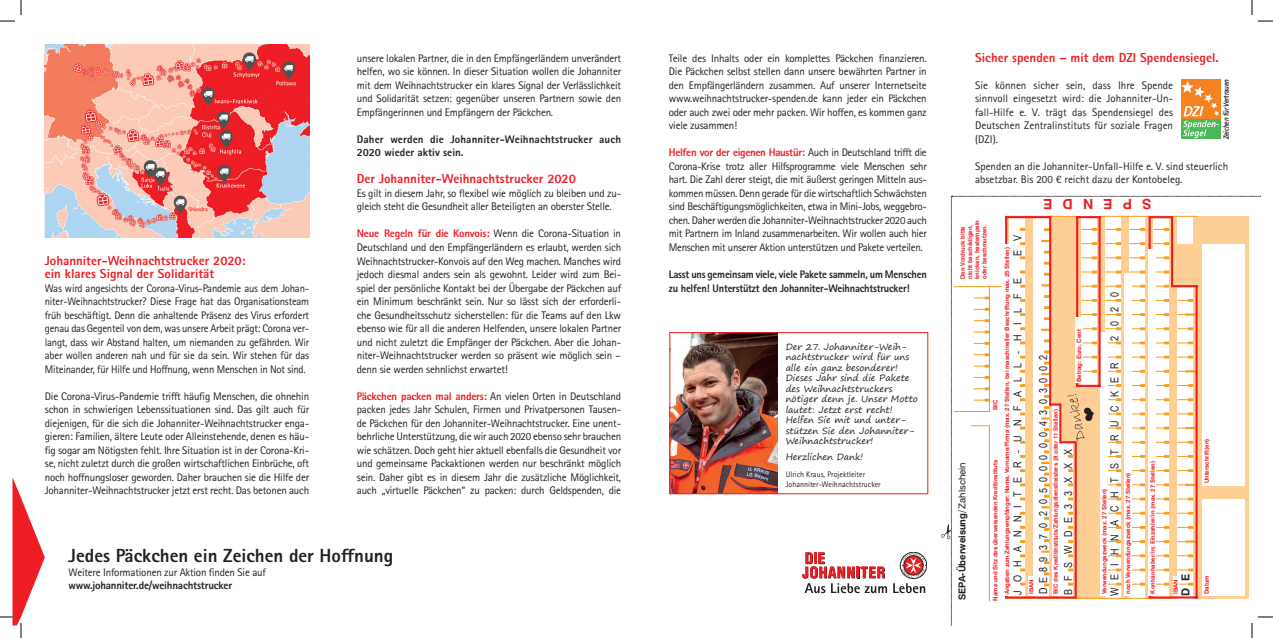
<style>
.page{position:relative;width:1273px;height:638px;background:#fff}
.page>*{position:absolute;margin:0;border:0;box-sizing:border-box;transform-origin:0 0}
.t1{font:800 19px "Rotis Sans Serif Std";color:#231f20}
.t2{font:700 14px "Swiss 721 BT";color:#ee1d23}
.t3{font:800 13px/13.5px "Rotis Sans Serif Std";color:#ee1d23}
.t4{font:11px/13.5px "Rotis Sans Serif Std";letter-spacing:-.02em;color:#231f20;text-align:justify}
.t5{font:800 11px/13.5px "Rotis Sans Serif Std";letter-spacing:-.02em;color:#231f20;scale:.95 1}
.t6{font:11px/13.5px "Rotis Sans Serif Std";color:#231f20}
.t7{font:800 11px/13.5px "Rotis Sans Serif Std";letter-spacing:.01em;color:#231f20}
.t8{font:800 11px "Rotis Sans Serif Std";letter-spacing:-.02em;color:#231f20}
.t9{font:11px "Arial Narrow";letter-spacing:.76em;color:#231f20}
.t10{font:11px "Arial Narrow";letter-spacing:.55em;color:#231f20}
.t11{font:11px "Arial Narrow";letter-spacing:.72em;color:#231f20}
.t12{font:11px "Arial Narrow";letter-spacing:.74em;color:#231f20}
.t13{font:700 11px "Swiss 721 BT";color:#231f20}
.t14{font:700 9.5px "Swiss 721 BT";color:#231f20}
.t15{font:9px/10.5px "Segoe Print";color:#231f20}
.t16{font:8px/10px "Rotis Sans Serif Std";color:#231f20}
.t17{font:italic 700 7.4px "Frutiger";color:#231f20;scale:.8 1}
.t18{font:700 6px/7.2px "Swiss 721 BT";color:#ee1d23}
.s1{font-weight:800;color:#ee1d23}
.s2{font-weight:400}
</style>
<div class="page">
<svg style="left:802px;top:552px;width:85px;height:40px"></svg>
<svg style="left:893px;top:583px;width:32px;height:9px"></svg>
<div style="left:900px;top:551px;width:26px;height:27px;border:1px solid #231f20;border-radius:50%"></div>
<svg style="left:901px;top:552px;width:24px;height:25px"></svg>
<div style="left:1181px;top:79px;width:39px;height:39px;background:#f58220"></div>
<div style="left:1181px;top:119px;width:39px;height:20px;background:#49b857"></div>
<svg style="left:1181px;top:81px;width:37px;height:57px"></svg>
<img style="left:45px;top:45px;width:264px;height:192px">
<img style="left:671px;top:334px;width:106px;height:158px">
<div style="left:669px;top:332px;width:259px;height:162px;border:1px solid #ee1d23"></div>
<svg style="left:0;top:0;width:22px;height:22px"></svg>
<svg style="left:0;top:477px;width:45px;height:160px"></svg>
<svg style="left:1251px;top:0;width:21px;height:22px"></svg>
<svg style="left:941px;top:196px;width:331px;height:441px"></svg>
<p class="t3" style="left:45px;top:253px;width:202px">Johanniter-Weihnachtstrucker 2020: ein klares Signal der Solidarität</p>
<p class="t4" style="left:45px;top:281px;width:266px">Was wird angesichts der Corona-Virus-Pandemie aus dem Johan&shy;niter-Weihnachtstrucker? Diese Frage hat das Organisationsteam früh beschäftigt. Denn die anhaltende Präsenz des Virus erfordert genau das Gegenteil von dem, was unsere Arbeit prägt: Corona ver&shy;langt, dass wir Abstand halten, um niemanden zu gefährden. Wir aber wollen anderen nah und für sie da sein. Wir stehen für das Miteinander, für Hilfe und Hoffnung, wenn Menschen in Not sind.</p>
<p class="t4" style="left:45px;top:389px;width:266px">Die Corona-Virus-Pandemie trifft häufig Menschen, die ohnehin schon in schwierigen Lebenssituationen sind. Das gilt auch für diejenigen, für die sich die Johanniter-Weihnachtstrucker enga&shy;gieren: Familien, ältere Leute oder Alleinstehende, denen es häu&shy;fig sogar am Nötigsten fehlt. Ihre Situation ist in der Corona-Kri&shy;se, nicht zuletzt durch die großen wirtschaftlichen Einbrüche, oft noch hoffnungsloser geworden. Daher brauchen sie die Hilfe der Johanniter-Weihnachtstrucker jetzt erst recht. Das betonen auch</p>
<p class="t4" style="left:357px;top:51px;width:266px">unsere lokalen Partner, die in den Empfängerländern unverändert helfen, wo sie können. In dieser Situation wollen die Johanniter mit dem Weihnachtstrucker ein klares Signal der Verlässlichkeit und Solidarität setzen: gegenüber unseren Partnern sowie den Empfängerinnen und Empfängern der Päckchen.</p>
<p class="t7" style="left:357px;top:132px;width:266px">Daher werden die Johanniter-Weihnachtstrucker auch<br>2020 wieder aktiv sein.</p>
<p class="t3" style="left:357px;top:172px;width:221px">Der Johanniter-Weihnachtstrucker 2020</p>
<p class="t4" style="left:357px;top:186px;width:266px">Es gilt in diesem Jahr, so flexibel wie möglich zu bleiben und zu&shy;gleich steht die Gesundheit aller Beteiligten an oberster Stelle.</p>
<p class="t4" style="left:357px;top:227px;width:266px"><span class="s1">Neue Regeln für die Konvois:</span> Wenn die Corona-Situation in Deutschland und den Empfängerländern es erlaubt, werden sich Weihnachtstrucker-Konvois auf den Weg machen. Manches wird jedoch diesmal anders sein als gewohnt. Leider wird zum Bei&shy;spiel der persönliche Kontakt bei der Übergabe der Päckchen auf ein Minimum beschränkt sein. Nur so lässt sich der erforderli&shy;che Gesundheitsschutz sicherstellen: für die Teams auf den Lkw ebenso wie für all die anderen Helfenden, unsere lokalen Partner und nicht zuletzt die Empfänger der Päckchen. Aber die Johan&shy;niter-Weihnachtstrucker werden so präsent wie möglich sein – denn sie werden sehnlichst erwartet!</p>
<p class="t4" style="left:357px;top:389px;width:266px"><span class="s1">Päckchen packen mal anders:</span> An vielen Orten in Deutschland packen jedes Jahr Schulen, Firmen und Privatpersonen Tausen&shy;de Päckchen für den Johanniter-Weihnachtstrucker. Eine unent&shy;behrliche Unterstützung, die wir auch 2020 ebenso sehr brauchen wie schätzen. Doch geht hier aktuell ebenfalls die Gesundheit vor und gemeinsame Packaktionen werden nur beschränkt möglich sein. Daher gibt es in diesem Jahr die zusätzliche Möglichkeit, auch „virtuelle Päckchen“ zu packen: durch Geldspenden, die</p>
<h1 class="t1" style="left:69px;top:543px;width:326px">Jedes Päckchen ein Zeichen der Hoffnung</h1>
<p class="t4" style="left:69px;top:565px;width:199px">Weitere Informationen zur Aktion finden Sie auf</p>
<p class="t8" style="left:69px;top:578px;width:165px">www.johanniter.de/weihnachtstrucker</p>
<p class="t4" style="left:668px;top:51px;width:259px">Teile des Inhalts oder ein komplettes Päckchen finanzieren.<br>Die Päckchen selbst stellen dann unsere bewährten Partner in den Empfängerländern zusammen. Auf unserer Internetseite www.weihnachtstrucker-spenden.de kann jeder ein Päckchen oder auch zwei oder mehr packen. Wir hoffen, es kommen ganz viele zusammen!</p>
<p class="t4" style="left:668px;top:146px;width:259px"><span class="s1">Helfen vor der eigenen Haustür:</span> Auch in Deutschland trifft die Corona-Krise trotz aller Hilfsprogramme viele Menschen sehr hart. Die Zahl derer steigt, die mit äußerst geringen Mitteln aus&shy;kommen müssen. Denn gerade für die wirtschaftlich Schwächsten sind Beschäftigungsmöglichkeiten, etwa in Mini-Jobs, weggebro&shy;chen. Daher werden die Johanniter-Weihnachtstrucker 2020 auch mit Partnern im Inland zusammenarbeiten. Wir wollen auch hier Menschen mit unserer Aktion unterstützen und Pakete verteilen.</p>
<p class="t5" style="left:668px;top:267px;width:273px">Lasst uns gemeinsam viele, viele Pakete sammeln, um Menschen zu helfen! Unterstützt den Johanniter-Weihnachtstrucker!</p>
<p class="t15" style="left:785px;top:341px;width:134px">Der 27. Johanniter-Weih&shy;nachtstrucker wird für uns alle ein ganz besonderer!<br>Dieses Jahr sind die Pakete des Weihnachtstruckers nötiger denn je. Unser Motto lautet: Jetzt erst recht!<br>Helfen Sie mit und unter&shy;stützen Sie den Johanniter-<br>Weihnachtstrucker!</p>
<p class="t15" style="left:785px;top:451px;width:79px">Herzlichen Dank!</p>
<p class="t16" style="left:785px;top:469px;width:97px">Ulrich Kraus, Projektleiter<br>Johanniter-Weihnachtstrucker</p>
<p class="t3" style="left:975px;top:50px;width:245px">Sicher spenden – mit dem DZI Spendensiegel.</p>
<p class="t4" style="left:975px;top:78px;width:199px">Sie können sicher sein, dass Ihre Spende sinnvoll eingesetzt wird: die Johanniter-Un&shy;fall-Hilfe e. V. trägt das Spendensiegel des Deutschen Zentralinstituts für soziale Fragen (DZI).</p>
<p class="t6" style="left:975px;top:159px;width:254px">Spenden an die Johanniter-Unfall-Hilfe e. V. sind steuerlich absetzbar. Bis 200 € reicht dazu der Kontobeleg.</p>
<p class="t17" style="left:1221px;top:139px;width:76px;rotate:-90deg">Zeichen für Vertrauen</p>
<p class="t2" style="left:1052px;top:212px;width:11px;rotate:-180deg">E</p>
<p class="t2" style="left:1072px;top:212px;width:12px;rotate:-180deg">D</p>
<p class="t2" style="left:1093px;top:212px;width:12px;rotate:-180deg">N</p>
<p class="t2" style="left:1151px;top:212px;width:49px;rotate:-180deg">SPE</p>
<p class="t18" style="left:958px;top:279px;width:60px;rotate:-90deg">Den Vordruck bitte nicht beschädigen, knicken, bestempeln oder beschmutzen.</p>
<p class="t11" style="left:1009px;top:256px;width:23px;rotate:-90deg">e V</p>
<p class="t18" style="left:1003px;top:594px;width:349px;rotate:-90deg">Angaben zum Zahlungsempfänger: Name, Vorname/Firma (max. 27 Stellen, bei maschineller Beschriftung max. 25 Stellen)</p>
<p class="t9" style="left:1009px;top:594px;width:318px;rotate:-90deg">Johanniter-Unfall-H ilfe</p>
<p class="t18" style="left:1075px;top:381px;width:54px;rotate:-90deg">Betrag: Euro, Cent</p>
<p class="t10" style="left:1035px;top:593px;width:240px;rotate:-90deg">DE89370205000004303002</p>
<p class="t18" style="left:991px;top:410px;width:12px;rotate:-90deg">BIC</p>
<p class="t18" style="left:1051px;top:593px;width:186px;rotate:-90deg">BIC des Kreditinstituts/Zahlungsdienstleisters (8 oder 11 Stellen)</p>
<p class="t11" style="left:1060px;top:594px;width:147px;rotate:-90deg">BFS WDE33XXX</p>
<p class="t18" style="left:991px;top:600px;width:142px;rotate:-90deg">Name und Sitz des überweisenden Kreditinstituts</p>
<p class="t14" style="left:956px;top:600px;width:139px;rotate:-90deg">SEPA-Überweisung/ <span class="s2">Zahlschein</span></p>
<p class="t18" style="left:1027px;top:593px;width:16px;rotate:-90deg">IBAN</p>
<p class="t11" style="left:1106px;top:341px;width:51px;rotate:-90deg">2020</p>
<p class="t12" style="left:1106px;top:596px;width:235px;rotate:-90deg">Weihnachtstru cker</p>
<p class="t18" style="left:1124px;top:593px;width:123px;rotate:-90deg">noch Verwendungszweck (max. 27 Stellen)</p>
<p class="t18" style="left:1100px;top:593px;width:107px;rotate:-90deg">Verwendungszweck (max. 27 Stellen)</p>
<p class="t18" style="left:1148px;top:593px;width:134px;rotate:-90deg">Kontoinhaber/in; Einzahler/in (max. 27 Stellen)</p>
<p class="t18" style="left:1202px;top:483px;width:46px;rotate:-90deg">Unterschrift(en)</p>
<p class="t13" style="left:1178px;top:595px;width:23px;rotate:-90deg">D E</p>
<p class="t18" style="left:1171px;top:593px;width:16px;rotate:-90deg">IBAN</p>
<p class="t18" style="left:1202px;top:593px;width:20px;rotate:-90deg">Datum</p>
</div>
